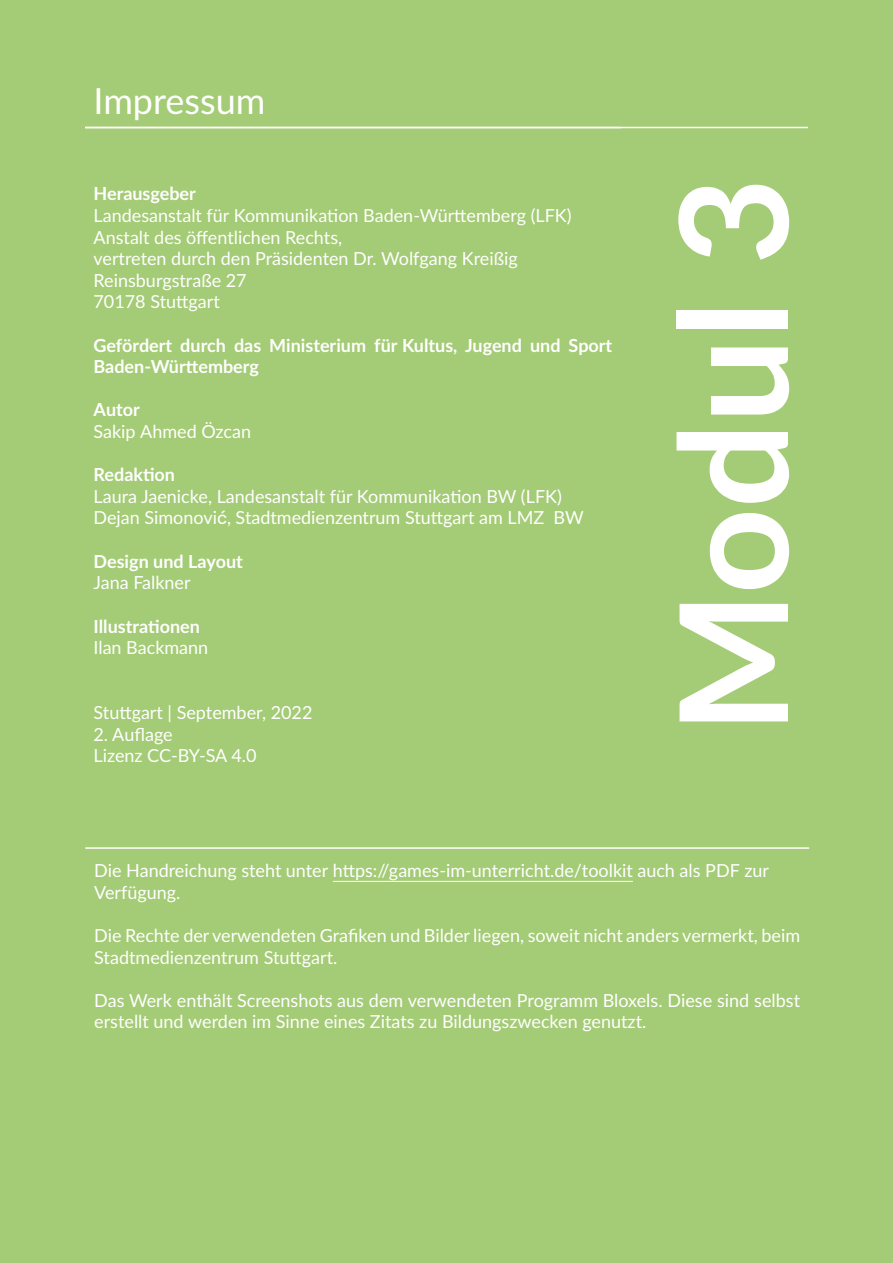
<style>
.page{position:relative;width:893px;height:1263px;background:#a4cb75}
.page>*{position:absolute;margin:0;border:0;box-sizing:border-box;transform-origin:0 0}
.t1{font:700 150px "Lato";color:#fff}
.t2{font:36px "Lato";color:#fff}
.t3{font:18px/21.6px "Lato";color:#fff}
.t4{font:700 18px/21.6px "Lato";color:#fff}
.s1{font-family:"Rubik"}
</style>
<div class="page">
<hr style="left:86px;top:847px;width:723px;height:2px;background:#fff">
<hr style="left:333px;top:881px;width:300px;height:1px;background:#fff">
<hr style="left:85px;top:127px;width:723px;height:1px;background:#fff">
<h2 class="t2" style="left:94px;top:75px;width:173px">Impressum</h2>
<p class="t4" style="left:94px;top:182px;width:104px">Herausgeber</p>
<p class="t3" style="left:94px;top:204px;width:480px">Landesanstalt für Kommunikation Baden-Württemberg (LFK)<br>Anstalt des öffentlichen Rechts,<br>vertreten durch den Präsidenten Dr. Wolfgang Kreißig Reinsburgstraße 27<br>70178 Stuttgart</p>
<p class="t4" style="left:94px;top:333px;width:520px">Gefördert durch das Ministerium für Kultus, Jugend und Sport<br>Baden-Württemberg</p>
<p class="t4" style="left:94px;top:398px;width:48px">Autor</p>
<p class="t3" style="left:94px;top:420px;width:159px">Sakip Ahmed Özcan</p>
<p class="t4" style="left:94px;top:463px;width:83px">Redaktion</p>
<p class="t3" style="left:94px;top:485px;width:492px">Laura Jaenicke, Landesanstalt für Kommunikation BW (LFK)<br>Dejan Simonovi<span class="s1">ć</span>, Stadtmedienzentrum Stuttgart am LMZ BW</p>
<p class="t4" style="left:94px;top:549px;width:151px">Design und Layout</p>
<p class="t3" style="left:94px;top:571px;width:99px">Jana Falkner</p>
<p class="t4" style="left:94px;top:614px;width:108px">Illustrationen</p>
<p class="t3" style="left:94px;top:636px;width:116px">Ilan Backmann</p>
<p class="t3" style="left:94px;top:701px;width:220px">Stuttgart | September, 2022</p>
<p class="t3" style="left:94px;top:722px;width:165px">2. Auflage<br>Lizenz CC-BY-SA 4.0</p>
<h1 class="t1" style="left:623px;top:733px;width:557px;rotate:-90deg">Modul 3</h1>
<p class="t3" style="left:94px;top:859px;width:676px">Die Handreichung steht unter https://games-im-unterricht.de/toolkit auch als PDF zur<br>Verfügung.</p>
<p class="t3" style="left:94px;top:924px;width:707px">Die Rechte der verwendeten Grafiken und Bilder liegen, soweit nicht anders vermerkt, beim<br>Stadtmedienzentrum Stuttgart.</p>
<p class="t3" style="left:94px;top:989px;width:707px">Das Werk enthält Screenshots aus dem verwendeten Programm Bloxels. Diese sind selbst erstellt und werden im Sinne eines Zitats zu Bildungszwecken genutzt.</p>
</div>
